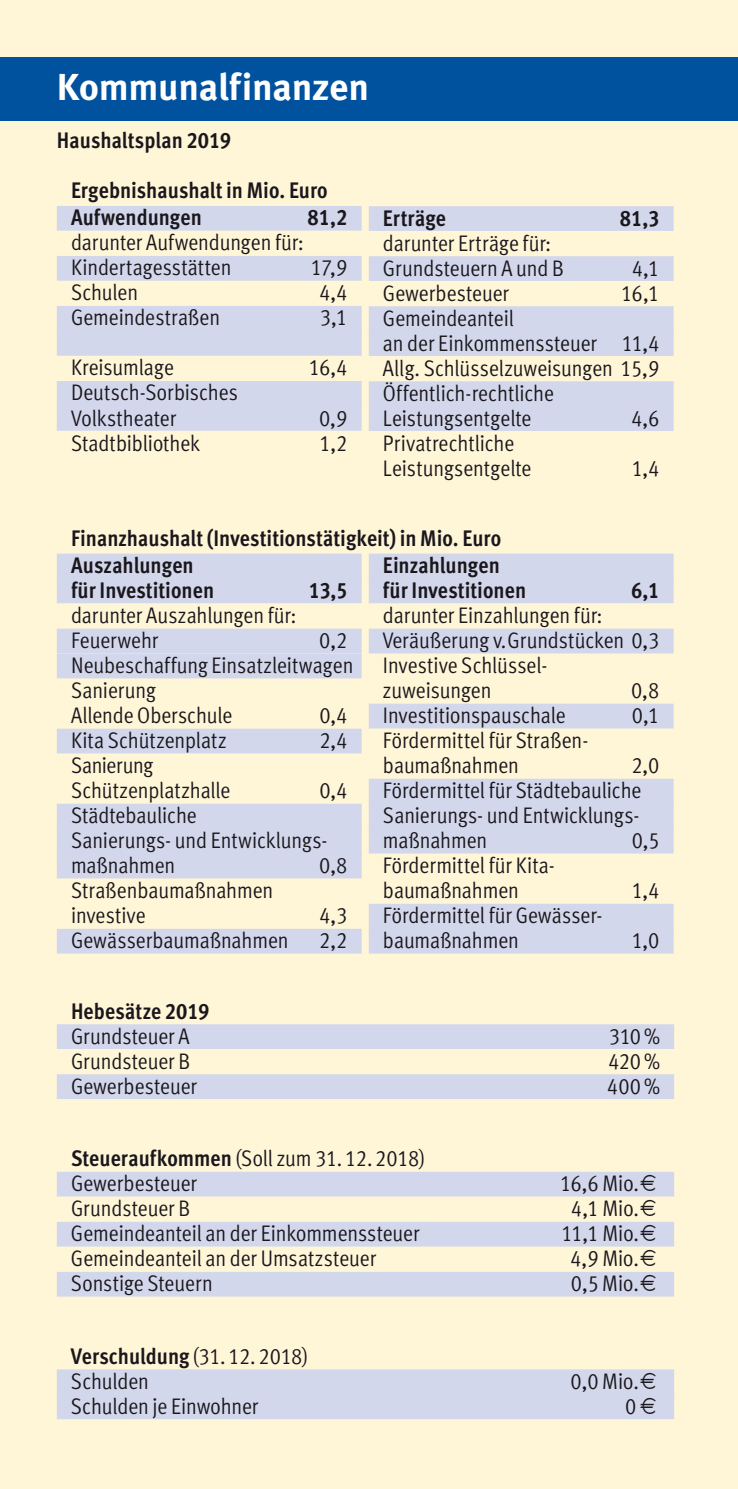
<style>
.page{position:relative;width:738px;height:1489px;background:#fff}
.page>*{position:absolute;margin:0;border:0;box-sizing:border-box;transform-origin:0 0}
.t1{font:700 37.5px "Meta Pro";letter-spacing:-.01em;color:#fff}
.t2{font:22.5px/25px "Meta Cond Normal LF";letter-spacing:-.005em;color:#1a171c}
.t3{font:22.5px/25px "Meta Cond Bold LF";color:#1a171c}
.s1{font-family:"Meta Cond Bold LF"}
.s2{font-family:"Euro Post"}
.s3{font-family:"Meta Cond Normal LF"}
</style>
<div class="page">
<div style="left:0;top:0;width:737px;height:1488px;background:#fff5d7"></div>
<div style="left:0;top:57px;width:737px;height:63px;background:#00519e"></div>
<div style="left:57px;top:1024px;width:616px;height:24px;background:#d3d7eb"></div>
<div style="left:57px;top:1074px;width:616px;height:24px;background:#d3d7eb"></div>
<div style="left:57px;top:1171px;width:616px;height:25px;background:#d3d7eb"></div>
<div style="left:57px;top:1221px;width:616px;height:25px;background:#d3d7eb"></div>
<div style="left:57px;top:1271px;width:616px;height:25px;background:#d3d7eb"></div>
<div style="left:57px;top:1369px;width:616px;height:27px;background:#d3d7eb"></div>
<div style="left:57px;top:1394px;width:616px;height:24px;background:#d3d7eb"></div>
<div style="left:57px;top:206px;width:304px;height:25px;background:#d3d7eb"></div>
<div style="left:57px;top:256px;width:304px;height:25px;background:#d3d7eb"></div>
<div style="left:57px;top:306px;width:304px;height:27px;background:#d3d7eb"></div>
<div style="left:57px;top:331px;width:304px;height:25px;background:#d3d7eb"></div>
<div style="left:57px;top:381px;width:304px;height:27px;background:#d3d7eb"></div>
<div style="left:57px;top:406px;width:304px;height:25px;background:#d3d7eb"></div>
<div style="left:368px;top:206px;width:305px;height:25px;background:#d3d7eb"></div>
<div style="left:368px;top:256px;width:305px;height:25px;background:#d3d7eb"></div>
<div style="left:368px;top:306px;width:305px;height:28px;background:#d3d7eb"></div>
<div style="left:368px;top:331px;width:305px;height:25px;background:#d3d7eb"></div>
<div style="left:368px;top:381px;width:305px;height:28px;background:#d3d7eb"></div>
<div style="left:368px;top:406px;width:305px;height:25px;background:#d3d7eb"></div>
<div style="left:57px;top:553px;width:304px;height:28px;background:#d3d7eb"></div>
<div style="left:57px;top:578px;width:304px;height:25px;background:#d3d7eb"></div>
<div style="left:57px;top:628px;width:304px;height:25px;background:#d3d7eb"></div>
<div style="left:57px;top:653px;width:304px;height:25px;background:#d3d7eb"></div>
<div style="left:57px;top:728px;width:304px;height:25px;background:#d3d7eb"></div>
<div style="left:57px;top:803px;width:304px;height:28px;background:#d3d7eb"></div>
<div style="left:57px;top:828px;width:304px;height:28px;background:#d3d7eb"></div>
<div style="left:57px;top:853px;width:304px;height:25px;background:#d3d7eb"></div>
<div style="left:57px;top:928px;width:304px;height:25px;background:#d3d7eb"></div>
<div style="left:368px;top:553px;width:305px;height:28px;background:#d3d7eb"></div>
<div style="left:368px;top:578px;width:305px;height:25px;background:#d3d7eb"></div>
<div style="left:368px;top:628px;width:305px;height:25px;background:#d3d7eb"></div>
<div style="left:368px;top:703px;width:305px;height:25px;background:#d3d7eb"></div>
<div style="left:368px;top:778px;width:305px;height:28px;background:#d3d7eb"></div>
<div style="left:368px;top:803px;width:305px;height:28px;background:#d3d7eb"></div>
<div style="left:368px;top:828px;width:305px;height:25px;background:#d3d7eb"></div>
<div style="left:368px;top:903px;width:305px;height:28px;background:#d3d7eb"></div>
<div style="left:368px;top:928px;width:305px;height:25px;background:#d3d7eb"></div>
<h1 class="t1" style="left:57px;top:63px;width:314px">Kommunalfinanzen</h1>
<p class="t3" style="left:57px;top:128px;width:176px">Haushaltsplan 2019</p>
<p class="t3" style="left:71px;top:178px;width:258px">Ergebnishaushalt in Mio. Euro</p>
<p class="t3" style="left:71px;top:205px;width:132px">Aufwendungen</p>
<p class="t3" style="left:307px;top:205px;width:41px">81,2</p>
<p class="t2" style="left:71px;top:230px;width:234px">darunter Aufwendungen für:<br>Kindertagesstätten</p>
<p class="t2" style="left:310px;top:255px;width:38px">17,9</p>
<p class="t2" style="left:71px;top:280px;width:69px">Schulen</p>
<p class="t2" style="left:319px;top:280px;width:30px">4,4</p>
<p class="t2" style="left:71px;top:305px;width:150px">Gemeindestraßen</p>
<p class="t2" style="left:320px;top:305px;width:29px">3,1</p>
<p class="t2" style="left:71px;top:355px;width:104px">Kreisumlage</p>
<p class="t2" style="left:308px;top:355px;width:40px">16,4</p>
<p class="t2" style="left:71px;top:380px;width:168px">Deutsch-Sorbisches<br>Volkstheater</p>
<p class="t2" style="left:319px;top:405px;width:30px">0,9</p>
<p class="t2" style="left:71px;top:430px;width:131px">Stadtbibliothek</p>
<p class="t2" style="left:319px;top:430px;width:29px">1,2</p>
<p class="t3" style="left:382px;top:205px;width:64px">Erträge</p>
<p class="t3" style="left:619px;top:205px;width:41px">81,3</p>
<p class="t2" style="left:382px;top:230px;width:182px">darunter Erträge für:<br>Grundsteuern A und B</p>
<p class="t2" style="left:631px;top:255px;width:29px">4,1</p>
<p class="t2" style="left:382px;top:280px;width:128px">Gewerbesteuer</p>
<p class="t2" style="left:620px;top:280px;width:40px">16,1</p>
<p class="t2" style="left:382px;top:305px;width:278px">Gemeindeanteil<br>an der Einkommenssteuer 11,4<br>Allg. Schlüsselzuweisungen 15,9<br>Öffentlich-rechtliche<br>Leistungsentgelte</p>
<p class="t2" style="left:630px;top:405px;width:30px">4,6</p>
<p class="t2" style="left:382px;top:430px;width:150px">Privatrechtliche<br>Leistungsentgelte</p>
<p class="t2" style="left:631px;top:455px;width:29px">1,4</p>
<p class="t3" style="left:71px;top:525px;width:431px">Finanzhaushalt (Investitionstätigkeit) in Mio. Euro</p>
<p class="t3" style="left:71px;top:552px;width:145px">Auszahlungen für Investitionen</p>
<p class="t3" style="left:308px;top:577px;width:40px">13,5</p>
<p class="t2" style="left:71px;top:602px;width:226px">darunter Auszahlungen für:<br>Feuerwehr</p>
<p class="t2" style="left:71px;top:627px;width:284px;text-indent:248px">0,2<br>Neubeschaffung Einsatzleitwagen<br>Sanierung<br>Allende Oberschule</p>
<p class="t2" style="left:319px;top:702px;width:30px">0,4</p>
<p class="t2" style="left:71px;top:727px;width:157px">Kita Schützenplatz</p>
<p class="t2" style="left:319px;top:727px;width:30px">2,4</p>
<p class="t2" style="left:71px;top:752px;width:161px">Sanierung<br>Schützenplatzhalle</p>
<p class="t2" style="left:319px;top:777px;width:30px">0,4</p>
<p class="t2" style="left:71px;top:802px;width:258px">Städtebauliche<br>Sanierungs- und Entwicklungs&shy;maßnahmen</p>
<p class="t2" style="left:319px;top:852px;width:30px">0,8</p>
<p class="t2" style="left:71px;top:877px;width:204px">Straßenbaumaßnahmen investive</p>
<p class="t2" style="left:319px;top:902px;width:30px">4,3</p>
<p class="t2" style="left:71px;top:927px;width:219px">Gewässerbaumaßnahmen</p>
<p class="t2" style="left:319px;top:927px;width:30px">2,2</p>
<p class="t3" style="left:382px;top:552px;width:145px">Einzahlungen für Investitionen</p>
<p class="t3" style="left:630px;top:577px;width:30px">6,1</p>
<p class="t2" style="left:382px;top:602px;width:278px">darunter Einzahlungen für:<br>Veräußerung v. Grundstücken 0,3<br>Investive Schlüssel&shy;zuweisungen</p>
<p class="t2" style="left:630px;top:677px;width:30px">0,8</p>
<p class="t2" style="left:382px;top:702px;width:184px">Investitionspauschale</p>
<p class="t2" style="left:631px;top:702px;width:29px">0,1</p>
<p class="t2" style="left:382px;top:727px;width:207px">Fördermittel für Straßen&shy;baumaßnahmen</p>
<p class="t2" style="left:382px;top:752px;width:278px;text-indent:248px">2,0<br>Fördermittel für Städtebauliche<br>Sanierungs- und Entwicklungs&shy;maßnahmen</p>
<p class="t2" style="left:631px;top:827px;width:29px">0,5</p>
<p class="t2" style="left:382px;top:852px;width:173px">Fördermittel für Kita&shy;baumaßnahmen</p>
<p class="t2" style="left:382px;top:902px;width:221px">Fördermittel für Gewässer&shy;baumaßnahmen</p>
<p class="t2" style="left:631px;top:877px;width:29px">1,4</p>
<p class="t2" style="left:631px;top:927px;width:29px">1,0</p>
<p class="t3" style="left:71px;top:998px;width:140px">Hebesätze 2019</p>
<p class="t2" style="left:71px;top:1023px;width:120px">Grundsteuer A</p>
<p class="t2" style="left:608px;top:1023px;width:53px">310 %</p>
<p class="t2" style="left:71px;top:1048px;width:121px">Grundsteuer B</p>
<p class="t2" style="left:607px;top:1048px;width:53px">420 %</p>
<p class="t2" style="left:71px;top:1073px;width:128px">Gewerbesteuer</p>
<p class="t2" style="left:606px;top:1073px;width:54px">400 %</p>
<p class="t2" style="left:71px;top:1145px;width:355px"><span class="s1">Steueraufkommen</span> (Soll zum 31. 12. 2018)<br>Gewerbesteuer</p>
<p class="t2" style="left:559px;top:1170px;width:101px">16,6 Mio.<span class="s2">E</span></p>
<p class="t2" style="left:71px;top:1195px;width:121px">Grundsteuer B</p>
<p class="t2" style="left:570px;top:1195px;width:90px">4,1 Mio.<span class="s2">E</span></p>
<p class="t2" style="left:71px;top:1220px;width:350px">Gemeindeanteil an der Einkommenssteuer</p>
<p class="t2" style="left:561px;top:1220px;width:100px">11,1 Mio.<span class="s2">E</span></p>
<p class="t2" style="left:71px;top:1245px;width:306px">Gemeindeanteil an der Umsatzsteuer</p>
<p class="t2" style="left:569px;top:1245px;width:91px">4,9 Mio.<span class="s2">E</span></p>
<p class="t2" style="left:71px;top:1270px;width:143px">Sonstige Steuern</p>
<p class="t2" style="left:570px;top:1270px;width:90px">0,5 Mio.<span class="s2">E</span></p>
<p class="t3" style="left:71px;top:1343px;width:238px">Verschuldung <span class="s3">(31. 12. 2018)</span></p>
<p class="t2" style="left:71px;top:1368px;width:79px">Schulden</p>
<p class="t2" style="left:570px;top:1368px;width:91px">0,0 Mio.<span class="s2">E</span></p>
<p class="t2" style="left:71px;top:1393px;width:189px">Schulden je Einwohner</p>
<p class="t2" style="left:624px;top:1393px;width:36px">0<span class="s2">E</span></p>
</div>
